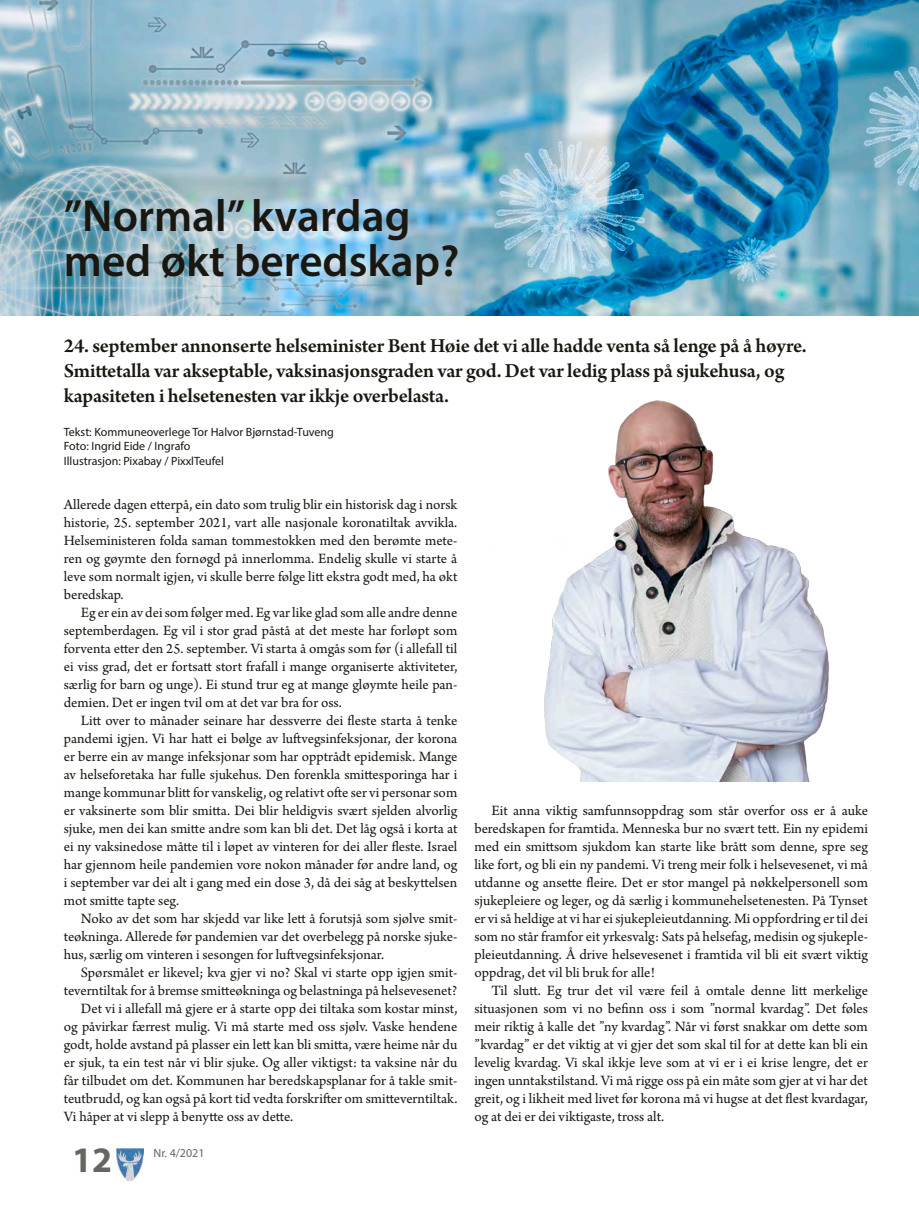
<style>
.page{position:relative;width:919px;height:1208px;background:#fff}
.page>*{position:absolute;margin:0;border:0;box-sizing:border-box;transform-origin:0 0}
.Hovedtittel{font:600 45px "Myriad Pro";color:#1a1711}
.t1{font:700 36px "Myriad Pro";color:#666663}
.Ingress{font:600 21px/25.2px "Arno Pro";letter-spacing:-.015em;color:#1a1711}
.Avsnitt_med_førsteli{font:15px/18px "Arno Pro";color:#1a1711;text-align:justify}
.Byline{font:12px "Myriad Pro";color:#1a1711}
.t2{font:12px "Myriad Pro";color:#666663}
</style>
<div class="page">
<img style="left:0;top:0;width:918px;height:316px">
<img style="left:117px;top:1148px;width:27px;height:32px">
<img style="left:544px;top:400px;width:285px;height:381px">
<p class="Hovedtittel" style="left:64px;top:188px;width:348px">”Normal” kvardag</p>
<p class="Hovedtittel" style="left:64px;top:233px;width:397px">med økt beredskap?</p>
<p class="Ingress" style="left:64px;top:334px;width:744px">24. september annonserte helseminister Bent Høie det vi alle hadde venta så lenge på å høyre.<br>Smittetalla var akseptable, vaksinasjonsgraden var god. Det var ledig plass på sjukehusa, og kapasiteten i helsetenesten var ikkje overbelasta.</p>
<p class="Byline" style="left:64px;top:424px;width:272px">Tekst: Kommuneoverlege Tor Halvor Bjørnstad-Tuveng</p>
<p class="Byline" style="left:64px;top:439px;width:128px">Foto: Ingrid Eide / Ingrafo</p>
<p class="Byline" style="left:64px;top:453px;width:162px">Illustrasjon: Pixabay / PixxlTeufel</p>
<p class="Avsnitt_med_førsteli" style="left:64px;top:496px;width:395px">Allerede dagen etterpå, ein dato som trulig blir ein historisk dag i norsk historie, 25. september 2021, vart alle nasjonale koronatiltak avvikla.<br>Helseministeren folda saman tommestokken med den berømte mete&shy;ren og gøymte den fornøgd på innerlomma. Endelig skulle vi starte å leve som normalt igjen, vi skulle berre følge litt ekstra godt med, ha økt beredskap.</p>
<p class="Avsnitt_med_førsteli" style="left:64px;top:604px;width:395px;text-indent:17px">Eg er ein av dei som følger med. Eg var like glad som alle andre denne septemberdagen. Eg vil i stor grad påstå at det meste har forløpt som forventa etter den 25. september. Vi starta å omgås som før (i allefall til ei viss grad, det er fortsatt stort frafall i mange organiserte aktiviteter, særlig for barn og unge). Ei stund trur eg at mange gløymte heile pan&shy;demien. Det er ingen tvil om at det var bra for oss.</p>
<p class="Avsnitt_med_førsteli" style="left:64px;top:712px;width:395px;text-indent:17px">Litt over to månader seinare har dessverre dei fleste starta å tenke pandemi igjen. Vi har hatt ei bølge av luftvegsinfeksjonar, der korona er berre ein av mange infeksjonar som har opptrådt epidemisk. Mange av helseforetaka har fulle sjukehus. Den forenkla smittesporinga har i mange kommunar blitt for vanskelig, og relativt ofte ser vi personar som er vaksinerte som blir smitta. Dei blir heldigvis svært sjelden alvorlig sjuke, men dei kan smitte andre som kan bli det. Det låg også i korta at ei ny vaksinedose måtte til i løpet av vinteren for dei aller fleste. Israel har gjennom heile pandemien vore nokon månader før andre land, og i september var dei alt i gang med ein dose 3, då dei såg at beskyttelsen mot smitte tapte seg.</p>
<p class="Avsnitt_med_førsteli" style="left:64px;top:910px;width:395px;text-indent:17px">Noko av det som har skjedd var like lett å forutsjå som sjølve smit&shy;teøkninga. Allerede før pandemien var det overbelegg på norske sjuke&shy;hus, særlig om vinteren i sesongen for luftvegsinfeksjonar.</p>
<p class="Avsnitt_med_førsteli" style="left:64px;top:964px;width:395px;text-align:right">Spørsmålet er likevel; kva gjer vi no? Skal vi starte opp igjen smit&shy;teverntiltak for å bremse smitteøkninga og belastninga på helsevesenet?</p>
<p class="Avsnitt_med_førsteli" style="left:64px;top:1000px;width:395px;text-indent:17px">Det vi i allefall må gjere er å starte opp dei tiltaka som kostar minst, og påvirkar færrest mulig. Vi må starte med oss sjølv. Vaske hendene godt, holde avstand på plasser ein lett kan bli smitta, være heime når du er sjuk, ta ein test når vi blir sjuke. Og aller viktigst: ta vaksine når du får tilbudet om det. Kommunen har beredskapsplanar for å takle smit&shy;teutbrudd, og kan også på kort tid vedta forskrifter om smitteverntiltak.<br>Vi håper at vi slepp å benytte oss av dette.</p>
<p class="Avsnitt_med_førsteli" style="left:474px;top:802px;width:395px;text-indent:17px">Eit anna viktig samfunnsoppdrag som står overfor oss er å auke beredskapen for framtida. Menneska bur no svært tett. Ein ny epidemi med ein smittsom sjukdom kan starte like brått som denne, spre seg like fort, og bli ein ny pandemi. Vi treng meir folk i helsevesenet, vi må utdanne og ansette fleire. Det er stor mangel på nøkkelpersonell som sjukepleiere og leger, og då særlig i kommunehelsetenesten. På Tynset er vi så heldige at vi har ei sjukepleieutdanning. Mi oppfordring er til dei som no står framfor eit yrkesvalg: Sats på helsefag, medisin og sjukeple&shy;pleieutdanning. Å drive helsevesenet i framtida vil bli eit svært viktig oppdrag, det vil bli bruk for alle!</p>
<p class="Avsnitt_med_førsteli" style="left:474px;top:982px;width:395px;text-indent:17px">Til slutt. Eg trur det vil være feil å omtale denne litt merkelige situasjonen som vi no befinn oss i som ”normal kvardag”. Det føles meir riktig å kalle det ”ny kvardag”. Når vi først snakkar om dette som ”kvardag” er det viktig at vi gjer det som skal til for at dette kan bli ein levelig kvardag. Vi skal ikkje leve som at vi er i ei krise lengre, det er ingen unntakstilstand. Vi må rigge oss på ein måte som gjer at vi har det greit, og i likheit med livet før korona må vi hugse at det flest kvardagar, og at dei er dei viktigaste, tross alt.</p>
<p class="t1" style="left:72px;top:1136px;width:41px">12</p>
<p class="t2" style="left:153px;top:1145px;width:53px">Nr. 4/2021</p>
</div>
